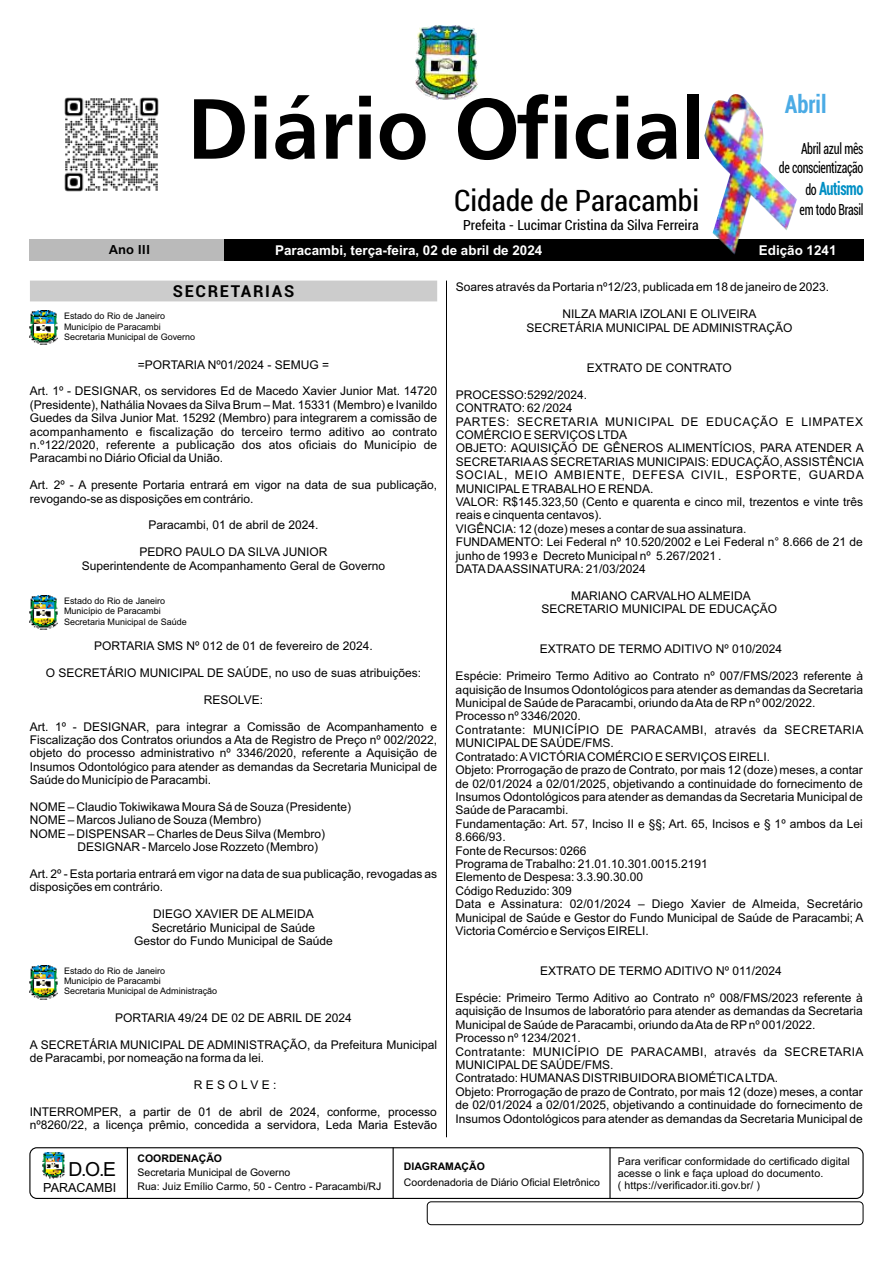
<style>
.page{position:relative;width:893px;height:1263px;background:#fff}
.page>*{position:absolute;margin:0;border:0;box-sizing:border-box;transform-origin:0 0}
.t1{font:700 89.25px "Frutiger";color:#000}
.t2{font:condensed 29.7px "Roboto";color:#000}
.t3{font:700 condensed 25.2px "Roboto";color:#4babe5;scale:.89 1}
.t4{font:19.35px "Arial";color:#000}
.t5{font:700 condensed 18.45px "Roboto";letter-spacing:-.025em;color:#008fc4;scale:.77 1}
.t6{font:700 16.5px "Roboto";letter-spacing:.1em;color:#000}
.t7{font:condensed 15.45px/19px "Roboto";letter-spacing:-.025em;color:#000;text-align:right;scale:.77 1}
.t8{font:condensed 14.1px "Roboto";color:#000}
.t9{font:700 13.5px "Arial";color:#fff}
.t10{font:700 13.5px "Frutiger";color:#000}
.t11{font:12.6px "Arial";color:#000}
.t12{font:12px/13.4px "Arial";color:#000}
.t13{font:10.65px/11.9px "Arial";letter-spacing:.01em;color:#000}
.t14{font:10.5px/13.8px "Arial";color:#000}
.t15{font:700 10.5px "Arial";color:#000}
.t16{font:9px/10.1px "Arial";color:#000}
.s1{font-weight:400;font-size:15.45px;color:#000}
</style>
<div class="page">
<img style="left:42px;top:1152px;width:23px;height:27px">
<div style="left:29px;top:1147px;width:835px;height:52px;border:1px solid #000;border-radius:7px"></div>
<hr style="left:609px;top:1147px;width:2px;height:52px;background:#000">
<hr style="left:127px;top:1147px;width:1px;height:52px;background:#000">
<hr style="left:393px;top:1147px;width:1px;height:52px;background:#000">
<div style="left:427px;top:1202px;width:436px;height:23px;border:1px solid #000;border-radius:4px"></div>
<hr style="left:446px;top:281px;width:1px;height:856px;background:#000">
<div style="left:30px;top:281px;width:407px;height:20px;background:#ccc"></div>
<img style="left:416px;top:25px;width:61px;height:75px">
<img style="left:64px;top:97px;width:95px;height:95px">
<div style="left:224px;top:239px;width:639px;height:22px;background:#000"></div>
<div style="left:30px;top:239px;width:194px;height:22px;background:#bababa"></div>
<img style="left:704px;top:94px;width:93px;height:161px">
<img style="left:30px;top:311px;width:28px;height:34px">
<img style="left:30px;top:596px;width:28px;height:34px">
<img style="left:30px;top:965px;width:28px;height:35px">
<h1 class="t1" style="left:187px;top:94px;width:519px">Diário Oficial</h1>
<h2 class="t2" style="left:454px;top:189px;width:247px">Cidade de Paracambi</h2>
<p class="t8" style="left:463px;top:219px;width:237px">Prefeita - Lucimar Cristina da Silva Ferreira</p>
<h3 class="t3" style="left:785px;top:94px;width:48px">Abril</h3>
<p class="t7" style="left:779px;top:141px;width:111px">Abril azul mês<br>de conscientização</p>
<h3 class="t5" style="left:805px;top:181px;width:77px"><span class="s1">do</span> Autismo</h3>
<p class="t7" style="left:800px;top:202px;width:84px">em todo Brasil</p>
<p class="t10" style="left:109px;top:244px;width:43px">Ano III</p>
<p class="t10" style="left:111px;top:244px;width:35px">Ano I</p>
<p class="t9" style="left:275px;top:245px;width:269px">Paracambi, terça-feira, 02 de abril de 2024</p>
<p class="t9" style="left:759px;top:245px;width:79px">Edição 1241</p>
<h3 class="t6" style="left:173px;top:284px;width:123px">SECRETARIAS</h3>
<p class="t16" style="left:64px;top:312px;width:133px">Estado do Rio de Janeiro<br>Município de Paracambi<br>Secretaria Municipal de Governo</p>
<p class="t12" style="left:138px;top:359px;width:193px">=PORTARIA Nº01/2024 - SEMUG =</p>
<p class="t12" style="left:30px;top:386px;width:409px;text-align:justify">Art. 1º - DESIGNAR, os servidores Ed de Macedo Xavier Junior Mat. 14720 (Presidente), Nathália Novaes da Silva Brum – Mat. 15331 (Membro) e Ivanildo Guedes da Silva Junior Mat. 15292 (Membro) para integrarem a comissão de acompanhamento e fiscalização do terceiro termo aditivo ao contrato n.º122/2020, referente a publicação dos atos oficiais do Município de Paracambi no Diário Oficial da União.</p>
<p class="t12" style="left:30px;top:479px;width:409px">Art. 2º - A presente Portaria entrará em vigor na data de sua publicação, revogando-se as disposições em contrário.</p>
<p class="t12" style="left:148px;top:520px;width:172px">Paracambi, 01 de abril de 2024.</p>
<p class="t12" style="left:82px;top:546px;width:305px;text-align:center">PEDRO PAULO DA SILVA JUNIOR<br>Superintendente de Acompanhamento Geral de Governo</p>
<p class="t16" style="left:64px;top:597px;width:124px">Estado do Rio de Janeiro<br>Município de Paracambi<br>Secretaria Municipal de Saúde</p>
<p class="t12" style="left:94px;top:640px;width:280px">PORTARIA SMS Nº 012 de 01 de fevereiro de 2024.</p>
<p class="t12" style="left:46px;top:667px;width:377px">O SECRETÁRIO MUNICIPAL DE SAÚDE, no uso de suas atribuições:</p>
<p class="t12" style="left:204px;top:694px;width:61px">RESOLVE:</p>
<p class="t12" style="left:30px;top:721px;width:409px;text-align:justify">Art. 1º - DESIGNAR, para integrar a Comissão de Acompanhamento e Fiscalização dos Contratos oriundos a Ata de Registro de Preço nº 002/2022, objeto do processo administrativo nº 3346/2020, referente a Aquisição de Insumos Odontológico para atender as demandas da Secretaria Municipal de Saúde do Município de Paracambi.</p>
<p class="t12" style="left:30px;top:801px;width:323px">NOME – Claudio Tokiwikawa Moura Sá de Souza (Presidente)</p>
<p class="t12" style="left:30px;top:815px;width:233px">NOME – Marcos Juliano de Souza (Membro)</p>
<p class="t12" style="left:30px;top:828px;width:297px">NOME – DISPENSAR – Charles de Deus Silva (Membro)</p>
<p class="t12" style="left:77px;top:841px;width:242px">DESIGNAR - Marcelo Jose Rozzeto (Membro)</p>
<p class="t12" style="left:30px;top:868px;width:409px">Art. 2º - Esta portaria entrará em vigor na data de sua publicação, revogadas as disposições em contrário.</p>
<p class="t12" style="left:134px;top:908px;width:200px;text-align:center">DIEGO XAVIER DE ALMEIDA<br>Secretário Municipal de Saúde<br>Gestor do Fundo Municipal de Saúde</p>
<p class="t16" style="left:64px;top:967px;width:155px">Estado do Rio de Janeiro<br>Município de Paracambi<br>Secretaria Municipal de Administração</p>
<p class="t12" style="left:115px;top:1012px;width:238px">PORTARIA 49/24 DE 02 DE ABRIL DE 2024</p>
<p class="t12" style="left:30px;top:1039px;width:409px">A SECRETÁRIA MUNICIPAL DE ADMINISTRAÇÃO, da Prefeitura Municipal de Paracambi, por nomeação na forma da lei.</p>
<p class="t12" style="left:194px;top:1079px;width:84px">R E S O L V E :</p>
<p class="t12" style="left:30px;top:1106px;width:409px">INTERROMPER, a partir de 01 de abril de 2024, conforme, processo nº8260/22, a licença prêmio, concedida a servidora, Leda Maria Estevão</p>
<p class="t12" style="left:456px;top:282px;width:375px">Soares através da Portaria nº12/23, publicada em 18 de janeiro de 2023.</p>
<p class="t12" style="left:526px;top:308px;width:268px;text-align:center">NILZA MARIA IZOLANI E OLIVEIRA<br>SECRETÁRIA MUNICIPAL DE ADMINISTRAÇÃO</p>
<p class="t12" style="left:587px;top:362px;width:147px">EXTRATO DE CONTRATO</p>
<p class="t12" style="left:456px;top:389px;width:410px">PROCESSO:5292/2024.<br>CONTRATO: 62 /2024<br>PARTES: SECRETARIA MUNICIPAL DE EDUCAÇÃO E LIMPATEX COMÉRCIO E SERVIÇOS LTDA<br>OBJETO: AQUISIÇÃO DE GÊNEROS ALIMENTÍCIOS, PARA ATENDER A SECRETARIAAS SECRETARIAS MUNICIPAIS: EDUCAÇÃO, ASSISTÊNCIA SOCIAL, MEIO AMBIENTE, DEFESA CIVIL, ESPORTE, GUARDA MUNICIPALE TRABALHO E RENDA.<br>VALOR: R$145.323,50 (Cento e quarenta e cinco mil, trezentos e vinte três reais e cinquenta centavos).<br>VIGÊNCIA: 12 (doze) meses a contar de sua assinatura.<br>FUNDAMENTO: Lei Federal nº 10.520/2002 e Lei Federal n° 8.666 de 21 de junho de 1993 e Decreto Municipal nº 5.267/2021 .<br>DATADAASSINATURA: 21/03/2024</p>
<p class="t12" style="left:541px;top:590px;width:237px;text-align:center">MARIANO CARVALHO ALMEIDA<br>SECRETARIO MUNICIPAL DE EDUCAÇÃO</p>
<p class="t12" style="left:540px;top:644px;width:244px">EXTRATO DE TERMO ADITIVO Nº 010/2024</p>
<p class="t12" style="left:456px;top:670px;width:410px">Espécie: Primeiro Termo Aditivo ao Contrato nº 007/FMS/2023 referente à aquisição de Insumos Odontológicos para atender as demandas da Secretaria Municipal de Saúde de Paracambi, oriundo da Ata de RPnº 002/2022.<br>Processo nº 3346/2020.<br>Contratante: MUNICÍPIO DE PARACAMBI, através da SECRETARIA MUNICIPALDE SAÚDE/FMS.<br>Contratado: AVICTÓRIACOMÉRCIO E SERVIÇOS EIRELI.<br>Objeto: Prorrogação de prazo de Contrato, por mais 12 (doze) meses, a contar de 02/01/2024 a 02/01/2025, objetivando a continuidade do fornecimento de Insumos Odontológicos para atender as demandas da Secretaria Municipal de Saúde de Paracambi.<br>Fundamentação: Art. 57, Inciso II e §§; Art. 65, Incisos e § 1º ambos da Lei 8.666/93.<br>Fonte de Recursos: 0266<br>Programa de Trabalho: 21.01.10.301.0015.2191<br>Elemento de Despesa: 3.3.90.30.00<br>Código Reduzido: 309<br>Data e Assinatura: 02/01/2024 – Diego Xavier de Almeida, Secretário Municipal de Saúde e Gestor do Fundo Municipal de Saúde de Paracambi; A Victoria Comércio e Serviços EIRELI.</p>
<p class="t12" style="left:540px;top:965px;width:243px">EXTRATO DE TERMO ADITIVO Nº 011/2024</p>
<p class="t12" style="left:456px;top:992px;width:409px">Espécie: Primeiro Termo Aditivo ao Contrato nº 008/FMS/2023 referente à aquisição de Insumos de laboratório para atender as demandas da Secretaria Municipal de Saúde de Paracambi, oriundo da Ata de RPnº 001/2022.<br>Processo nº 1234/2021.<br>Contratante: MUNICÍPIO DE PARACAMBI, através da SECRETARIA MUNICIPALDE SAÚDE/FMS.<br>Contratado: HUMANAS DISTRIBUIDORABIOMÉTICALTDA.<br>Objeto: Prorrogação de prazo de Contrato, por mais 12 (doze) meses, a contar de 02/01/2024 a 02/01/2025, objetivando a continuidade do fornecimento de Insumos Odontológicos para atender as demandas da Secretaria Municipal de</p>
<h3 class="t4" style="left:69px;top:1162px;width:49px">D.O.E</h3>
<p class="t11" style="left:43px;top:1182px;width:74px">PARACAMBI</p>
<p class="t15" style="left:137px;top:1155px;width:86px">COORDENAÇÃO</p>
<p class="t14" style="left:137px;top:1166px;width:245px">Secretaria Municipal de Governo<br>Rua: Juiz Emílio Carmo, 50 - Centro - Paracambi/RJ</p>
<p class="t15" style="left:404px;top:1162px;width:83px">DIAGRAMAÇÃO</p>
<p class="t14" style="left:404px;top:1176px;width:198px">Coordenadoria de Diário Oficial Eletrônico</p>
<p class="t13" style="left:618px;top:1156px;width:233px">Para verificar conformidade do certificado digital acesse o link e faça upload do documento.<br>( https://verificador.iti.gov.br/ )</p>
</div>
